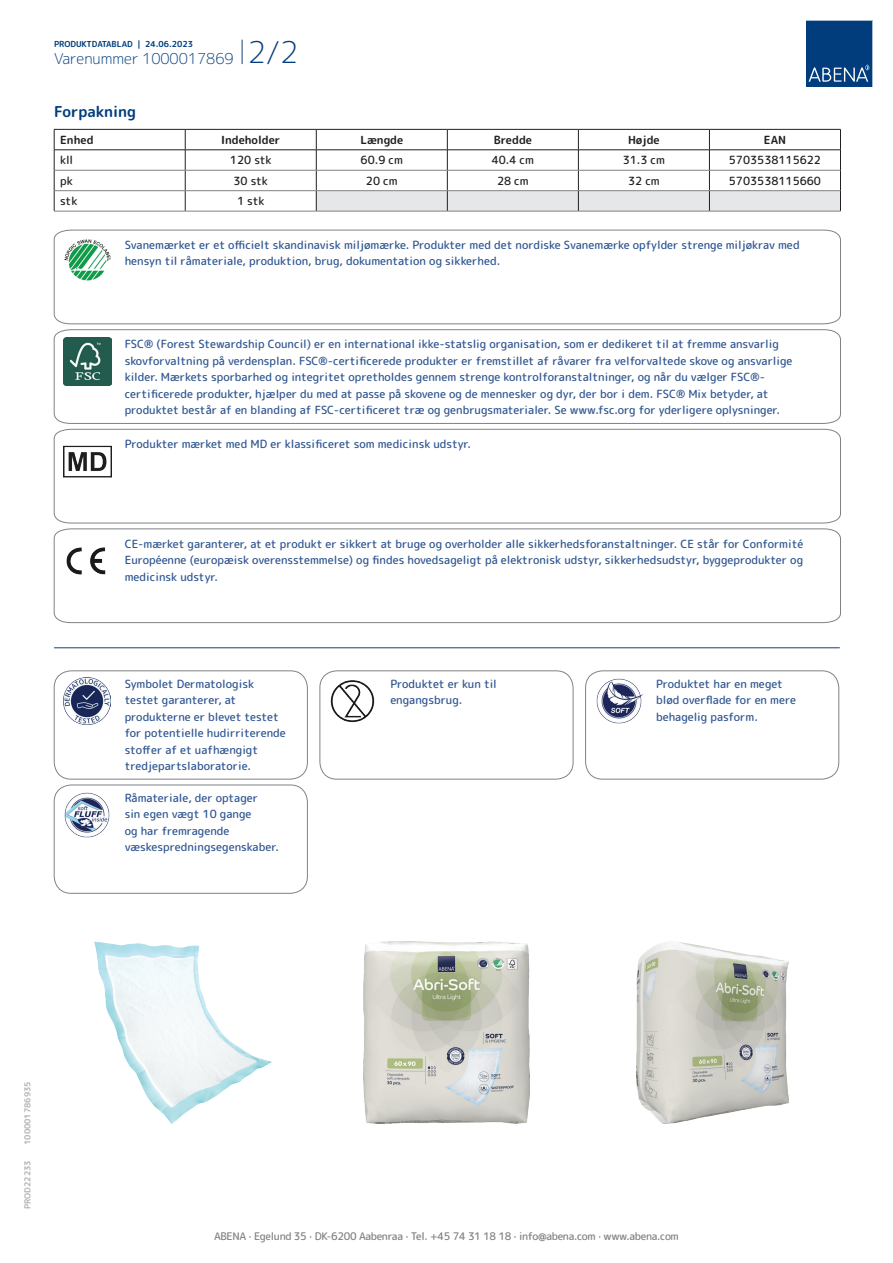
<style>
.page{position:relative;width:893px;height:1263px;background:#fff}
.page>*{position:absolute;margin:0;border:0;box-sizing:border-box;transform-origin:0 0}
.t1{font:300 15px "Rounded Mplus 1 c";color:#013d7d}
.t2{font:700 15px "Rounded Mplus 1 c";color:#013d7d}
.t3{font:500 11.25px/16.5px "Rounded Mplus 1 c";color:#305691}
.t4{font:500 11.25px "Rounded Mplus 1 c";color:#231f20}
.t5{font:700 11.25px "Rounded Mplus 1 c";color:#231f20}
.t6{font:500 10.5px "Rounded Mplus 1 c";letter-spacing:-.03em;color:#808285}
.t7{font:700 8.25px "Rounded Mplus 1 c";color:#013d7d}
.t8{font:700 8.25px "Rounded Mplus 1 c";color:#b2b3b7}
.s1{font-size:30px}
</style>
<div class="page">
<svg style="left:242px;top:40px;width:1px;height:24px"></svg>
<svg style="left:806px;top:20px;width:67px;height:67px;background:#144b86"></svg>
<hr style="left:54px;top:129px;width:131px;height:1px;background:#231f20">
<hr style="left:185px;top:129px;width:131px;height:1px;background:#231f20">
<hr style="left:316px;top:129px;width:131px;height:1px;background:#231f20">
<hr style="left:447px;top:129px;width:131px;height:1px;background:#231f20">
<hr style="left:578px;top:129px;width:131px;height:1px;background:#231f20">
<hr style="left:709px;top:129px;width:132px;height:1px;background:#231f20">
<hr style="left:54px;top:150px;width:131px;height:1px;background:#231f20">
<hr style="left:185px;top:150px;width:131px;height:1px;background:#231f20">
<svg style="left:54px;top:130px;width:1px;height:81px"></svg>
<svg style="left:185px;top:130px;width:1px;height:81px"></svg>
<svg style="left:316px;top:130px;width:525px;height:81px"></svg>
<hr style="left:54px;top:170px;width:131px;height:1px;background:#808285">
<hr style="left:185px;top:170px;width:131px;height:1px;background:#808285">
<hr style="left:316px;top:170px;width:131px;height:1px;background:#808285">
<hr style="left:447px;top:170px;width:131px;height:1px;background:#808285">
<hr style="left:578px;top:170px;width:131px;height:1px;background:#808285">
<hr style="left:709px;top:170px;width:131px;height:1px;background:#808285">
<hr style="left:54px;top:190px;width:131px;height:1px;background:#808285">
<hr style="left:185px;top:190px;width:131px;height:1px;background:#808285">
<hr style="left:316px;top:190px;width:131px;height:1px;background:#808285">
<hr style="left:447px;top:190px;width:131px;height:1px;background:#808285">
<hr style="left:578px;top:190px;width:131px;height:1px;background:#808285">
<hr style="left:709px;top:190px;width:131px;height:1px;background:#808285">
<hr style="left:54px;top:211px;width:131px;height:1px;background:#808285">
<hr style="left:185px;top:211px;width:131px;height:1px;background:#808285">
<hr style="left:316px;top:211px;width:131px;height:1px;background:#808285">
<hr style="left:447px;top:211px;width:131px;height:1px;background:#808285">
<hr style="left:578px;top:211px;width:131px;height:1px;background:#808285">
<hr style="left:709px;top:211px;width:132px;height:1px;background:#808285">
<svg style="left:54px;top:230px;width:787px;height:94px"></svg>
<svg style="left:54px;top:329px;width:787px;height:95px"></svg>
<svg style="left:54px;top:429px;width:787px;height:94px"></svg>
<svg style="left:54px;top:528px;width:787px;height:95px"></svg>
<hr style="left:54px;top:647px;width:785px;height:1px;background:#153f74">
<img style="left:64px;top:677px;width:47px;height:47px">
<div style="left:54px;top:671px;width:254px;height:108px;border:1px solid #808285;border-radius:17px"></div>
<img style="left:331px;top:680px;width:44px;height:43px">
<div style="left:320px;top:671px;width:253px;height:108px;border:1px solid #808285;border-radius:17px"></div>
<img style="left:596px;top:678px;width:46px;height:46px">
<div style="left:585px;top:671px;width:254px;height:108px;border:1px solid #808285;border-radius:17px"></div>
<img style="left:64px;top:792px;width:46px;height:46px">
<div style="left:54px;top:785px;width:254px;height:108px;border:1px solid #808285;border-radius:17px"></div>
<img style="left:94px;top:941px;width:178px;height:183px">
<img style="left:363px;top:941px;width:166px;height:183px">
<img style="left:636px;top:942px;width:152px;height:182px">
<p class="t7" style="left:54px;top:38px;width:141px">PRODUKTDATABLAD | 24.06.2023</p>
<h1 class="t1" style="left:54px;top:48px;width:246px">Varenummer 1000017869 <span class="s1">2/2</span></h1>
<h1 class="t2" style="left:54px;top:101px;width:84px">Forpakning</h1>
<p class="t5" style="left:60px;top:132px;width:35px">Enhed</p>
<p class="t5" style="left:221px;top:132px;width:61px">Indeholder</p>
<p class="t5" style="left:360px;top:132px;width:44px">Længde</p>
<p class="t5" style="left:494px;top:132px;width:40px">Bredde</p>
<p class="t5" style="left:628px;top:132px;width:33px">Højde</p>
<p class="t5" style="left:764px;top:132px;width:24px">EAN</p>
<p class="t4" style="left:60px;top:152px;width:15px">kll</p>
<p class="t4" style="left:230px;top:152px;width:43px">120 stk</p>
<p class="t4" style="left:361px;top:152px;width:44px">60.9 cm</p>
<p class="t4" style="left:492px;top:152px;width:44px">40.4 cm</p>
<p class="t4" style="left:623px;top:152px;width:44px">31.3 cm</p>
<p class="t4" style="left:729px;top:152px;width:94px">5703538115622</p>
<p class="t4" style="left:60px;top:173px;width:14px">pk</p>
<p class="t4" style="left:233px;top:173px;width:36px">30 stk</p>
<p class="t4" style="left:366px;top:173px;width:33px">20 cm</p>
<p class="t4" style="left:497px;top:173px;width:33px">28 cm</p>
<p class="t4" style="left:628px;top:173px;width:33px">32 cm</p>
<p class="t4" style="left:729px;top:173px;width:94px">5703538115660</p>
<p class="t4" style="left:60px;top:193px;width:19px">stk</p>
<p class="t4" style="left:237px;top:193px;width:29px">1 stk</p>
<p class="t3" style="left:125px;top:236px;width:676px">Svanemærket er et officielt skandinavisk miljømærke. Produkter med det nordiske Svanemærke opfylder strenge miljøkrav med hensyn til råmateriale, produktion, brug, dokumentation og sikkerhed.</p>
<p class="t3" style="left:125px;top:336px;width:669px">FSC® (Forest Stewardship Council) er en international ikke-statslig organisation, som er dedikeret til at fremme ansvarlig skovforvaltning på verdensplan. FSC®-certificerede produkter er fremstillet af råvarer fra velforvaltede skove og ansvarlige kilder. Mærkets sporbarhed og integritet opretholdes gennem strenge kontrolforanstaltninger, og når du vælger FSC®- certificerede produkter, hjælper du med at passe på skovene og de mennesker og dyr, der bor i dem. FSC® Mix betyder, at produktet består af en blanding af FSC-certificeret træ og genbrugsmaterialer. Se www.fsc.org for yderligere oplysninger.</p>
<p class="t3" style="left:125px;top:436px;width:348px">Produkter mærket med MD er klassificeret som medicinsk udstyr.</p>
<p class="t3" style="left:125px;top:535px;width:680px;text-align:justify">CE-mærket garanterer, at et produkt er sikkert at bruge og overholder alle sikkerhedsforanstaltninger. CE står for Conformité Européenne (europæisk overensstemmelse) og findes hovedsageligt på elektronisk udstyr, sikkerhedsudstyr, byggeprodukter og medicinsk udstyr.</p>
<p class="t3" style="left:125px;top:675px;width:163px">Symbolet Dermatologisk testet garanterer, at produkterne er blevet testet for potentielle hudirriterende stoffer af et uafhængigt tredjepartslaboratorie.</p>
<p class="t3" style="left:390px;top:675px;width:108px">Produktet er kun til engangsbrug.</p>
<p class="t3" style="left:656px;top:675px;width:141px">Produktet har en meget blød overflade for en mere behagelig pasform.</p>
<p class="t3" style="left:125px;top:789px;width:156px">Råmateriale, der optager<br>sin egen vægt 10 gange<br>og har fremragende væskespredningsegenskaber.</p>
<p class="t8" style="left:22px;top:1145px;width:65px;rotate:-90deg">100001786935</p>
<p class="t8" style="left:22px;top:1209px;width:50px;rotate:-90deg">PROD22233</p>
<p class="t6" style="left:214px;top:1229px;width:466px">ABENA · Egelund 35 · DK-6200 Aabenraa · Tel. +45 74 31 18 18 · info@abena.com · www.abena.com</p>
</div>
